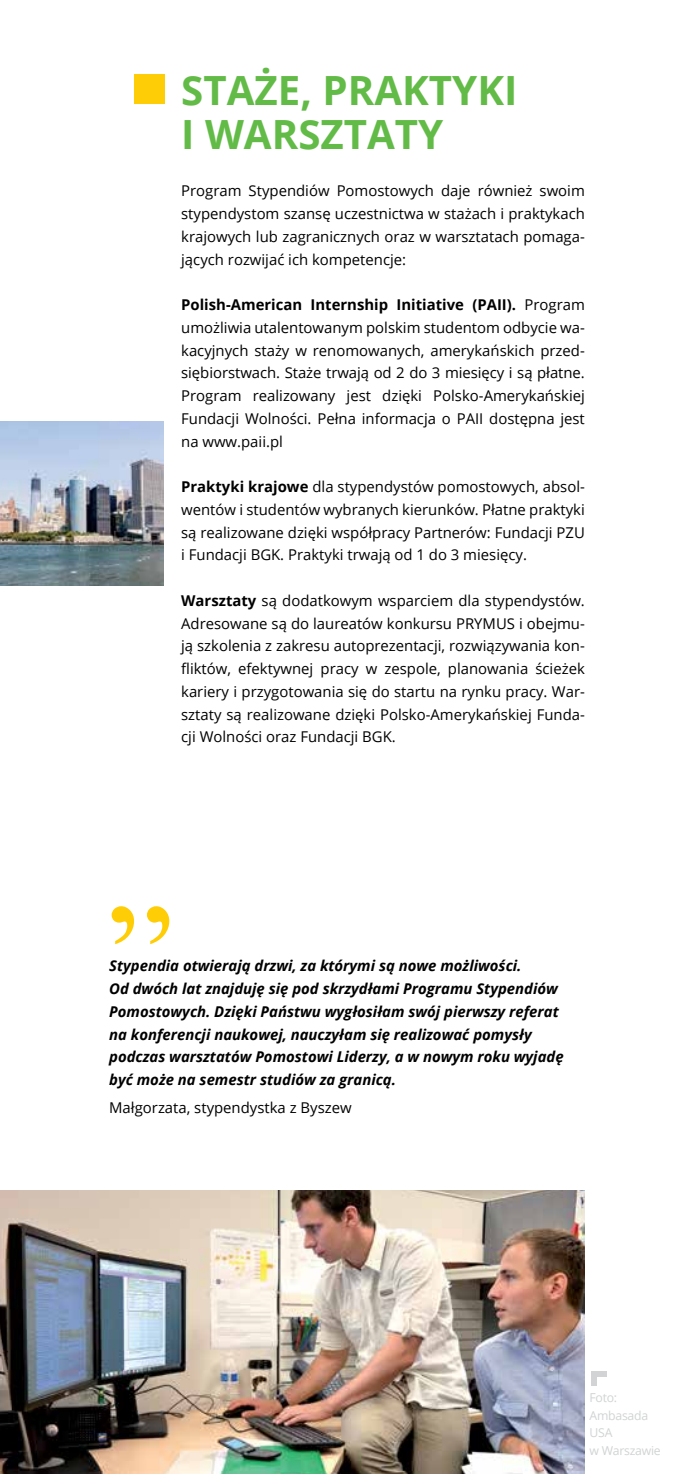
<style>
.page{position:relative;width:695px;height:1474px;background:#fff}
.page>*{position:absolute;margin:0;border:0;box-sizing:border-box;transform-origin:0 0}
.t1{font:150.5px "Times New Roman";color:#ffcd06}
.t2{font:700 40.25px/43.8px "Open Sans";color:#62bb46}
.t3{font:14.88px/22.8px "Open Sans";color:#000;text-align:justify}
.t4{font:italic 700 14.88px/22.8px "Open Sans";color:#000}
.t5{font:12.25px/17.7px "Open Sans";letter-spacing:-.02em;color:#d1d3d4}
.s1{font-weight:700}
</style>
<div class="page">
<img style="left:0;top:422px;width:164px;height:163px">
<div style="left:134px;top:74px;width:31px;height:30px;background:#ffcd06"></div>
<img style="left:0;top:1190px;width:584px;height:283px">
<div style="left:591px;top:1370px;width:6px;height:15px;background:#d1d3d4"></div>
<div style="left:591px;top:1370px;width:15px;height:6px;background:#d1d3d4"></div>
<h2 class="t2" style="left:181px;top:68px;width:338px">STAŻE, PRAKTYKI<br>I WARSZTATY</h2>
<p class="t3" style="left:181px;top:179px;width:405px">Program Stypendiów Pomostowych daje również swoim stypendystom szansę uczestnictwa w stażach i praktykach krajowych lub zagranicznych oraz w warsztatach pomaga&shy;jących rozwijać ich kompetencje:</p>
<p class="t3" style="left:181px;top:293px;width:405px"><span class="s1">Polish-American Internship Initiative (PAII).</span> Program umożliwia utalentowanym polskim studentom odbycie wa&shy;kacyjnych staży w renomowanych, amerykańskich przed&shy;siębiorstwach. Staże trwają od 2 do 3 miesięcy i są płatne.<br>Program realizowany jest dzięki Polsko-Amerykańskiej Fundacji Wolności. Pełna informacja o PAII dostępna jest na www.paii.pl</p>
<p class="t3" style="left:181px;top:475px;width:405px"><span class="s1">Praktyki krajowe</span> dla stypendystów pomostowych, absol&shy;wentów i studentów wybranych kierunków. Płatne praktyki są realizowane dzięki współpracy Partnerów: Fundacji PZU i Fundacji BGK. Praktyki trwają od 1 do 3 miesięcy.</p>
<p class="t3" style="left:181px;top:588px;width:405px"><span class="s1">Warsztaty</span> są dodatkowym wsparciem dla stypendystów.<br>Adresowane są do laureatów konkursu PRYMUS i obejmu&shy;ją szkolenia z zakresu autoprezentacji, rozwiązywania kon&shy;fliktów, efektywnej pracy w zespole, planowania ścieżek kariery i przygotowania się do startu na rynku pracy. War&shy;sztaty są realizowane dzięki Polsko-Amerykańskiej Funda&shy;cji Wolności oraz Fundacji BGK.</p>
<h1 class="t1" style="left:107px;top:769px;width:68px">„</h1>
<p class="t4" style="left:109px;top:954px;width:456px">Stypendia otwierają drzwi, za którymi są nowe możliwości.<br>Od dwóch lat znajduję się pod skrzydłami Programu Stypendiów Pomostowych. Dzięki Państwu wygłosiłam swój pierwszy referat na konferencji naukowej, nauczyłam się realizować pomysły podczas warsztatów Pomostowi Liderzy, a w nowym roku wyjadę być może na semestr studiów za granicą.</p>
<p class="t3" style="left:109px;top:1096px;width:244px">Małgorzata, stypendystka z Byszew</p>
<p class="t5" style="left:589px;top:1388px;width:73px">Foto:<br>Ambasada<br>USA<br>w Warszawie</p>
</div>
